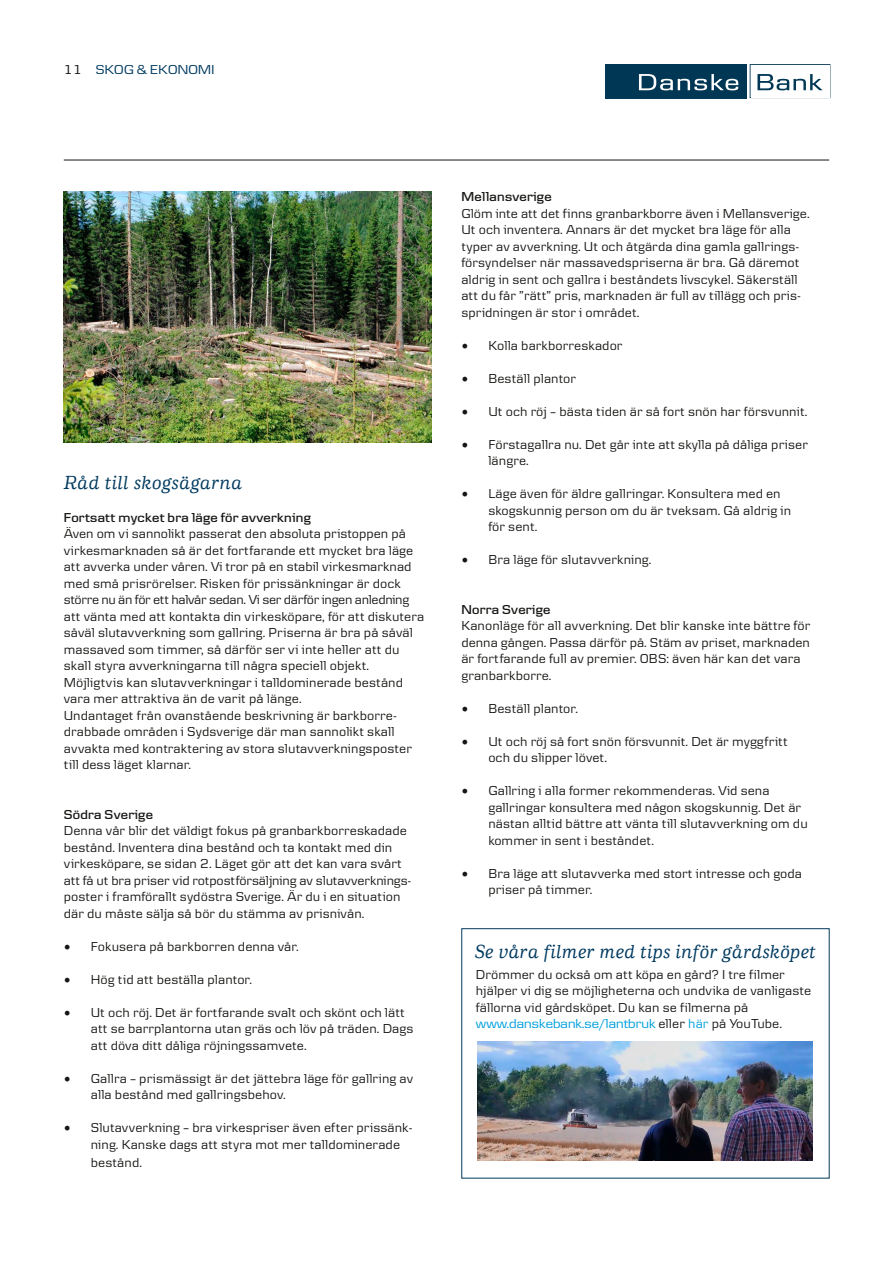
<style>
.page{position:relative;width:893px;height:1263px;background:#fff}
.page>*{position:absolute;margin:0;border:0;box-sizing:border-box;transform-origin:0 0}
.t1{font:italic 500 19.5px "Danske Human";letter-spacing:.015em;color:#003a60}
.t2{font:13.5px/16.5px "Danske Text";letter-spacing:.005em;color:#161614}
.t3{font:600 13.5px "Danske Headline";letter-spacing:.02em;color:#161614}
.t4{font:13.5px "Danske Headline";letter-spacing:.005em;color:#009fdd}
.t5{font:13.5px "Danske Headline";letter-spacing:.02em;color:#003a60}
.s1{color:#161614}
.s2{font-family:"Minion Pro";font-size:18px}
.s3{font-family:"Danske Text";color:#161614}
.s4{font-family:"Danske Text"}
</style>
<div class="page">
<hr style="left:64px;top:160px;width:765px;height:1px;background:#161614">
<div style="left:605px;top:64px;width:141px;height:34px;background:#003754"></div>
<svg style="left:639px;top:74px;width:99px;height:16px"></svg>
<svg style="left:750px;top:64px;width:80px;height:34px"></svg>
<img style="left:477px;top:1041px;width:335px;height:119px">
<img style="left:64px;top:191px;width:368px;height:251px">
<p class="t5" style="left:64px;top:62px;width:152px"><span class="s1">11</span> SKOG &amp; EKONOMI</p>
<h1 class="t1" style="left:64px;top:471px;width:180px">Råd till skogsägarna</h1>
<p class="t3" style="left:64px;top:509px;width:249px">Fortsatt mycket bra läge för avverkning</p>
<p class="t2" style="left:64px;top:525px;width:362px">Även om vi sannolikt passerat den absoluta pristoppen på virkesmarknaden så är det fortfarande ett mycket bra läge att avverka under våren. Vi tror på en stabil virkesmarknad med små prisrörelser. Risken för prissänkningar är dock större nu än för ett halvår sedan. Vi ser därför ingen anledning att vänta med att kontakta din virkesköpare, för att diskutera såväl slutavverkning som gallring. Priserna är bra på såväl massaved som timmer, så därför ser vi inte heller att du skall styra avverkningarna till några speciell objekt.<br>Möjligtvis kan slutavverkningar i talldominerade bestånd vara mer attraktiva än de varit på länge.<br>Undantaget från ovanstående beskrivning är barkborre&shy;drabbade områden i Sydsverige där man sannolikt skall avvakta med kontraktering av stora slutavverkningsposter till dess läget klarnar.</p>
<p class="t3" style="left:64px;top:806px;width:91px">Södra Sverige</p>
<p class="t2" style="left:64px;top:822px;width:349px">Denna vår blir det väldigt fokus på granbarkborreskadade bestånd. Inventera dina bestånd och ta kontakt med din virkesköpare, se sidan 2. Läget gör att det kan vara svårt att få ut bra priser vid rotpostförsäljning av slutavverknings&shy;poster i framförallt sydöstra Sverige. Är du i en situation där du måste sälja så bör du stämma av prisnivån.</p>
<p class="t2" style="left:64px;top:938px;width:237px"><span class="s2">•</span> Fokusera på barkborren denna vår.</p>
<p class="t2" style="left:64px;top:971px;width:190px"><span class="s2">•</span> Hög tid att beställa plantor.</p>
<p class="t2" style="left:91px;top:1004px;width:324px;text-indent:-27px"><span class="s2">•</span> Ut och röj. Det är fortfarande svalt och skönt och lätt att se barrplantorna utan gräs och löv på träden. Dags att döva ditt dåliga röjningssamvete.</p>
<p class="t2" style="left:91px;top:1070px;width:324px;text-indent:-27px"><span class="s2">•</span> Gallra – prismässigt är det jättebra läge för gallring av alla bestånd med gallringsbehov.</p>
<p class="t2" style="left:91px;top:1119px;width:323px;text-indent:-27px"><span class="s2">•</span> Slutavverkning – bra virkespriser även efter prissänk&shy;ning. Kanske dags att styra mot mer talldominerade</p>
<p class="t2" style="left:91px;top:1154px;width:53px">bestånd.</p>
<p class="t3" style="left:461px;top:189px;width:92px">Mellansverige</p>
<p class="t2" style="left:461px;top:204px;width:350px">Glöm inte att det finns granbarkborre även i Mellansverige.<br>Ut och inventera. Annars är det mycket bra läge för alla typer av avverkning. Ut och åtgärda dina gamla gallrings&shy;försyndelser när massavedspriserna är bra. Gå däremot aldrig in sent och gallra i beståndets livscykel. Säkerställ att du får ”rätt” pris, marknaden är full av tillägg och pris&shy;spridningen är stor i området.</p>
<p class="t2" style="left:461px;top:336px;width:163px"><span class="s2">•</span> Kolla barkborreskador</p>
<p class="t2" style="left:461px;top:369px;width:116px"><span class="s2">•</span> Beställ plantor</p>
<p class="t2" style="left:461px;top:402px;width:348px"><span class="s2">•</span> Ut och röj – bästa tiden är så fort snön har försvunnit.</p>
<p class="t2" style="left:488px;top:435px;width:321px;text-indent:-27px"><span class="s2">•</span> Förstagallra nu. Det går inte att skylla på dåliga priser längre.</p>
<p class="t2" style="left:488px;top:485px;width:304px;text-indent:-27px"><span class="s2">•</span> Läge även för äldre gallringar. Konsultera med en skogskunnig person om du är tveksam. Gå aldrig in för sent.</p>
<p class="t2" style="left:461px;top:551px;width:192px"><span class="s2">•</span> Bra läge för slutavverkning.</p>
<p class="t3" style="left:461px;top:601px;width:91px">Norra Sverige</p>
<p class="t2" style="left:461px;top:617px;width:350px">Kanonläge för all avverkning. Det blir kanske inte bättre för denna gången. Passa därför på. Stäm av priset, marknaden är fortfarande full av premier. OBS: även här kan det vara granbarkborre.</p>
<p class="t2" style="left:461px;top:699px;width:118px"><span class="s2">•</span> Beställ plantor.</p>
<p class="t2" style="left:488px;top:732px;width:301px;text-indent:-27px"><span class="s2">•</span> Ut och röj så fort snön försvunnit. Det är myggfritt och du slipper lövet.</p>
<p class="t2" style="left:488px;top:782px;width:321px;text-indent:-27px"><span class="s2">•</span> Gallring i alla former rekommenderas. Vid sena gallringar konsultera med någon skogskunnig. Det är nästan alltid bättre att vänta till slutavverkning om du kommer in sent i beståndet.</p>
<p class="t2" style="left:488px;top:864px;width:315px;text-indent:-27px"><span class="s2">•</span> Bra läge att slutavverka med stort intresse och goda priser på timmer.</p>
<h1 class="t1" style="left:475px;top:940px;width:343px">Se våra filmer med tips inför gårdsköpet</h1>
<p class="t2" style="left:476px;top:965px;width:337px">Drömmer du också om att köpa en gård? I tre filmer hjälper vi dig se möjligheterna och undvika de vanligaste fällorna vid gårdsköpet. Du kan se filmerna på</p>
<p class="t4" style="left:476px;top:1016px;width:308px">www.danskebank.se/lantbruk <span class="s3">eller</span> <span class="s4">här</span> <span class="s3">på YouTube.</span></p>
</div>
